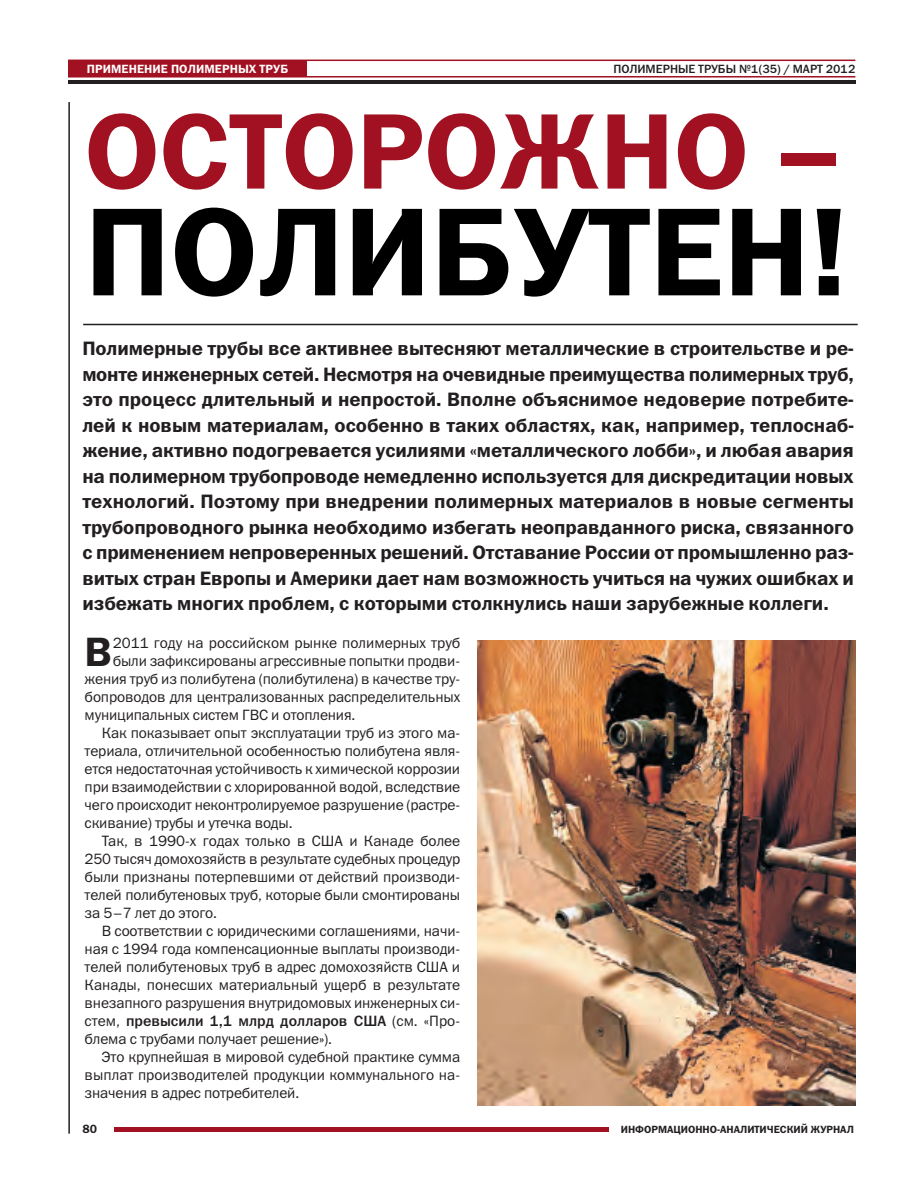
<style>
.page{position:relative;width:915px;height:1191px;background:#fff}
.page>*{position:absolute;margin:0;border:0;box-sizing:border-box;transform-origin:0 0}
.t1{font:126px "Franklin Gothic Demi C";color:#010000}
.t2{font:108px "Franklin Gothic Demi C";color:#a21121}
.t3{font:41.25px "Franklin Gothic Demi C";color:#231f20}
.t4{font:19.5px/25.5px "Franklin Gothic Demi C";letter-spacing:-.005em;color:#231f20;text-align:justify}
.t5{font:15px "Franklin Gothic Book C";letter-spacing:-.01em;color:#231f20}
.t6{font:15px "Franklin Gothic Medium C";color:#231f20}
.t7{font:12px "Franklin Gothic Medium C";color:#231f20}
.t8{font:12px "Franklin Gothic Demi C";letter-spacing:.01em;color:#fff}
.t9{font:12px "Franklin Gothic Demi C";color:#231f20}
.t10{font:10.5px "Franklin Gothic Demi C";color:#231f20}
.s1{font-family:"Franklin Gothic Book C"}
</style>
<div class="page">
<hr style="left:68px;top:102px;width:2px;height:1031px;background:#231f20">
<hr style="left:114px;top:1127px;width:494px;height:4px;background:#a21121">
<hr style="left:68px;top:76px;width:787px;height:1px;background:#a21121">
<hr style="left:68px;top:60px;width:787px;height:1px;background:#a21121">
<hr style="left:68px;top:80px;width:787px;height:3px;background:#231f20">
<div style="left:68px;top:60px;width:238px;height:16px;background:#a21121"></div>
<hr style="left:83px;top:324px;width:774px;height:1px;background:#231f20">
<img style="left:477px;top:640px;width:378px;height:466px">
<p class="t8" style="left:87px;top:62px;width:203px">ПРИМЕНЕНИЕ ПОЛИМЕРНЫХ ТРУБ</p>
<p class="t7" style="left:613px;top:62px;width:243px">ПОЛИМЕРНЫЕ ТРУБЫ №1(35) / МАРТ 2012</p>
<h2 class="t2" style="left:85px;top:88px;width:759px">ОСТОРОЖНО –</h2>
<h1 class="t1" style="left:85px;top:178px;width:764px">ПОЛИБУТЕН!</h1>
<p class="t4" style="left:82px;top:336px;width:772px">Полимерные трубы все активнее вытесняют металлические в строительстве и ре&shy;монте инженерных сетей. Несмотря на очевидные преимущества полимерных труб, это процесс длительный и непростой. Вполне объяснимое недоверие потребите&shy;лей к новым материалам, особенно в таких областях, как, например, теплоснаб&shy;жение, активно подогревается усилиями «металлического лобби», и любая авария на полимерном трубопроводе немедленно используется для дискредитации новых технологий. Поэтому при внедрении полимерных материалов в новые сегменты трубопроводного рынка необходимо избегать неоправданного риска, связанного с применением непроверенных решений. Отставание России от промышленно раз&shy;витых стран Европы и Америки дает нам возможность учиться на чужих ошибках и избежать многих проблем, с которыми столкнулись наши зарубежные коллеги.</p>
<h3 class="t3" style="left:85px;top:628px;width:29px">В</h3>
<p class="t5" style="left:113px;top:634px;width:349px">2011 году на российском рынке полимерных труб</p>
<p class="t5" style="left:113px;top:652px;width:348px">были зафиксированы агрессивные попытки продви-</p>
<p class="t5" style="left:85px;top:670px;width:377px">жения труб из полибутена (полибутилена) в качестве тру-</p>
<p class="t5" style="left:85px;top:688px;width:377px">бопроводов для централизованных распределительных</p>
<p class="t5" style="left:85px;top:706px;width:272px">муниципальных систем ГВС и отопления.</p>
<p class="t5" style="left:102px;top:724px;width:360px">Как показывает опыт эксплуатации труб из этого ма-</p>
<p class="t5" style="left:85px;top:742px;width:377px">териала, отличительной особенностью полибутена явля-</p>
<p class="t5" style="left:85px;top:760px;width:377px">ется недостаточная устойчивость к химической коррозии</p>
<p class="t5" style="left:85px;top:778px;width:377px">при взаимодействии с хлорированной водой, вследствие</p>
<p class="t5" style="left:85px;top:796px;width:377px">чего происходит неконтролируемое разрушение (растре-</p>
<p class="t5" style="left:85px;top:814px;width:209px">скивание) трубы и утечка воды.</p>
<p class="t5" style="left:102px;top:832px;width:360px">Так, в 1990-х годах только в США и Канаде более</p>
<p class="t5" style="left:85px;top:850px;width:377px">250 тысяч домохозяйств в результате судебных процедур</p>
<p class="t5" style="left:85px;top:868px;width:377px">были признаны потерпевшими от действий производи-</p>
<p class="t5" style="left:85px;top:886px;width:377px">телей полибутеновых труб, которые были смонтированы</p>
<p class="t5" style="left:85px;top:904px;width:134px">за 5–7 лет до этого.</p>
<p class="t5" style="left:102px;top:922px;width:360px">В соответствии с юридическими соглашениями, начи-</p>
<p class="t5" style="left:85px;top:940px;width:377px">ная с 1994 года компенсационные выплаты производи-</p>
<p class="t5" style="left:85px;top:958px;width:377px">телей полибутеновых труб в адрес домохозяйств США и</p>
<p class="t5" style="left:85px;top:976px;width:377px">Канады, понесших материальный ущерб в результате</p>
<p class="t5" style="left:85px;top:994px;width:377px">внезапного разрушения внутридомовых инженерных си-</p>
<p class="t6" style="left:85px;top:1012px;width:377px"><span class="s1">стем,</span> превысили 1,1 млрд долларов США <span class="s1">(см. «Про-</span></p>
<p class="t5" style="left:85px;top:1030px;width:249px">блема с трубами получает решение»).</p>
<p class="t5" style="left:102px;top:1048px;width:360px">Это крупнейшая в мировой судебной практике сумма</p>
<p class="t5" style="left:85px;top:1066px;width:377px">выплат производителей продукции коммунального на-</p>
<p class="t5" style="left:85px;top:1084px;width:216px">значения в адрес потребителей.</p>
<p class="t9" style="left:82px;top:1122px;width:16px">80</p>
<p class="t10" style="left:620px;top:1122px;width:234px">ИНФОРМАЦИОННО-АНАЛИТИЧЕСКИЙ ЖУРНАЛ</p>
</div>
